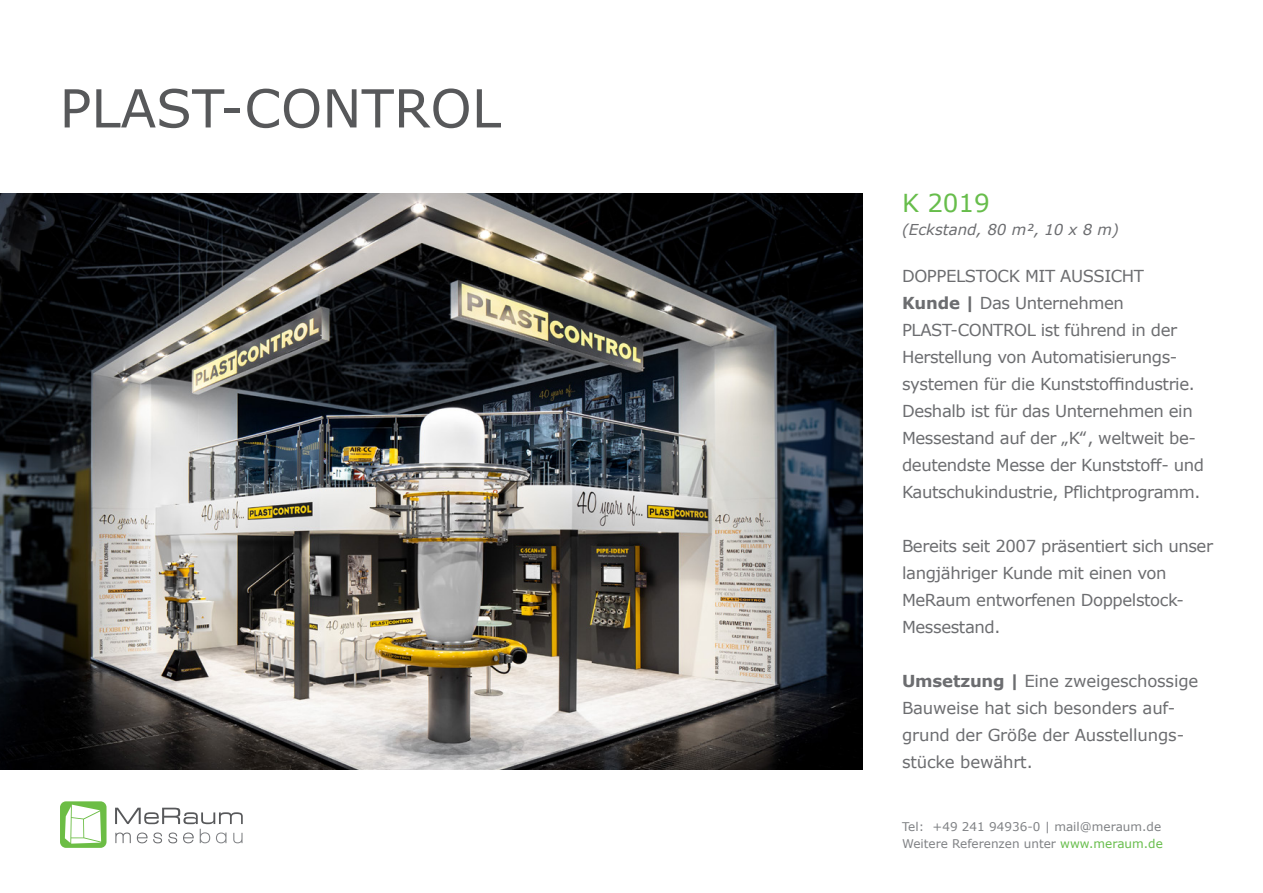
<style>
.page{position:relative;width:1263px;height:893px;background:#fff}
.page>*{position:absolute;margin:0;border:0;box-sizing:border-box;transform-origin:0 0}
.t1{font:52.5px "Verdana";color:#57585a}
.t2{font:24.75px "Verdana";color:#67bd4b}
.t3{font:16.5px/27px "Verdana";letter-spacing:-.025em;color:#6c6d70}
.t4{font:italic 15px "Verdana";color:#6c6d70}
.t5{font:12px "Verdana";color:#808285}
.s1{font-weight:700}
.s2{color:#67bd4b}
</style>
<div class="page">
<div style="left:60px;top:801px;width:47px;height:47px;background:#6cbd45;border-radius:6px"></div>
<svg style="left:115px;top:808px;width:128px;height:35px"></svg>
<svg style="left:65px;top:805px;width:36px;height:39px"></svg>
<img style="left:0;top:193px;width:862px;height:577px">
<p class="t1" style="left:60px;top:72px;width:443px">PLAST-CONTROL</p>
<p class="t2" style="left:902px;top:186px;width:89px">K 2019</p>
<p class="t4" style="left:902px;top:219px;width:218px">(Eckstand, 80 m², 10 x 8 m)</p>
<p class="t3" style="left:902px;top:263px;width:244px">DOPPELSTOCK MIT AUSSICHT</p>
<p class="t3" style="left:902px;top:290px;width:304px"><span class="s1">Kunde |</span> Das Unternehmen PLAST-CONTROL ist führend in der Herstellung von Automatisierungs&shy;systemen für die Kunststoffindustrie.<br>Deshalb ist für das Unternehmen ein Messestand auf der „K‟, weltweit be&shy;deutendste Messe der Kunststoff- und Kautschukindustrie, Pflichtprogramm.</p>
<p class="t3" style="left:902px;top:533px;width:312px">Bereits seit 2007 präsentiert sich unser langjähriger Kunde mit einen von<br>MeRaum entworfenen Doppelstock-<br>Messestand.</p>
<p class="t3" style="left:902px;top:668px;width:298px"><span class="s1">Umsetzung |</span> Eine zweigeschossige<br>Bauweise hat sich besonders auf&shy;grund der Größe der Ausstellungs&shy;stücke bewährt.</p>
<p class="t5" style="left:902px;top:818px;width:261px">Tel: +49 241 94936-0 | mail@meraum.de</p>
<p class="t5" style="left:902px;top:836px;width:262px">Weitere Referenzen unter <span class="s2">www.meraum.de</span></p>
</div>
